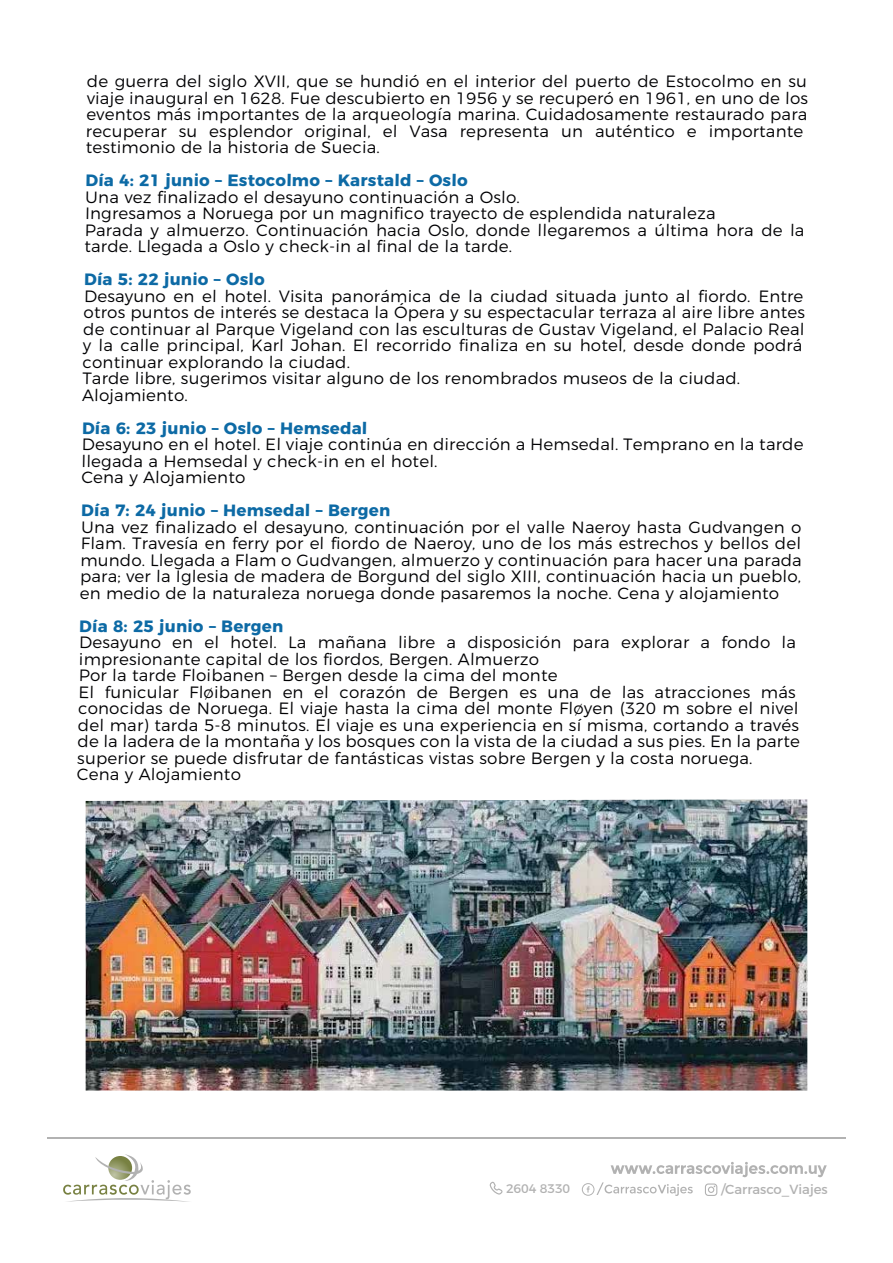
<style>
.page{position:relative;width:893px;height:1263px;background:#fff}
.page>*{position:absolute;margin:0;border:0;box-sizing:border-box;transform-origin:0 0}
.t1{font:300 16.5px/16.6px "Montserrat";color:#010103}
.t2{font:700 16.5px "Montserrat";color:#0d6aa5}
.t3{font:13.2px "Montserrat";color:#b2b2b2}
.t4{font:12.45px "Montserrat";letter-spacing:-.01em;color:#b2b2b2}
</style>
<div class="page">
<svg style="left:63px;top:1154px;width:128px;height:48px"></svg>
<hr style="left:47px;top:1137px;width:799px;height:1px;background:#b2b2b2">
<svg style="left:489px;top:1182px;width:13px;height:12px"></svg>
<svg style="left:582px;top:1162px;width:245px;height:34px"></svg>
<img style="left:86px;top:799px;width:721px;height:291px">
<p class="t1" style="left:87px;top:66px;width:723px;text-align:justify;rotate:1deg">de guerra del siglo XVII, que se hundió en el interior del puerto de Estocolmo en su viaje inaugural en 1628. Fue descubierto en 1956 y se recuperó en 1961, en uno de los eventos más importantes de la arqueología marina. Cuidadosamente restaurado para recuperar su esplendor original, el Vasa representa un auténtico e importante</p>
<p class="t1" style="left:86px;top:135px;width:296px;rotate:1deg">testimonio de la historia de Suecia.</p>
<p class="t2" style="left:86px;top:164px;width:384px;rotate:1deg">Día 4: 21 junio – Estocolmo – Karstald – Oslo</p>
<p class="t1" style="left:86px;top:184px;width:632px;line-height:14.5px;rotate:1deg">Una vez finalizado el desayuno continuación a Oslo.<br>Ingresamos a Noruega por un magnifico trayecto de esplendida naturaleza</p>
<p class="t1" style="left:85px;top:213px;width:721px;line-height:18.8px;rotate:1deg">Parada y almuerzo. Continuación hacia Oslo, donde llegaremos a última hora de la tarde. Llegada a Oslo y check-in al final de la tarde.</p>
<p class="t2" style="left:85px;top:264px;width:182px;rotate:1deg">Día 5: 22 junio – Oslo</p>
<p class="t1" style="left:84px;top:280px;width:723px;text-align:justify;rotate:1deg">Desayuno en el hotel. Visita panorámica de la ciudad situada junto al fiordo. Entre otros puntos de interés se destaca la Ópera y su espectacular terraza al aire libre antes de continuar al Parque Vigeland con las esculturas de Gustav Vigeland, el Palacio Real y la calle principal, Karl Johan. El recorrido finaliza en su hotel, desde donde podrá</p>
<p class="t1" style="left:83px;top:352px;width:659px;line-height:13.4px;rotate:1deg">continuar explorando la ciudad.<br>Tarde libre, sugerimos visitar alguno de los renombrados museos de la ciudad.</p>
<p class="t1" style="left:82px;top:384px;width:107px;rotate:1deg">Alojamiento.</p>
<p class="t2" style="left:82px;top:412px;width:287px;rotate:1deg">Día 6: 23 junio – Oslo – Hemsedal</p>
<p class="t1" style="left:82px;top:427px;width:723px;line-height:18.9px;rotate:1deg">Desayuno en el hotel. El viaje continúa en dirección a Hemsedal. Temprano en la tarde llegada a Hemsedal y check-in en el hotel.<br>Cena y Alojamiento</p>
<p class="t2" style="left:82px;top:494px;width:310px;rotate:1deg">Día 7: 24 junio – Hemsedal – Bergen</p>
<p class="t1" style="left:81px;top:511px;width:723px;text-align:justify;rotate:1deg">Una vez finalizado el desayuno, continuación por el valle Naeroy hasta Gudvangen o Flam. Travesía en ferry por el fiordo de Naeroy, uno de los más estrechos y bellos del mundo. Llegada a Flam o Gudvangen, almuerzo y continuación para hacer una parada para; ver la Iglesia de madera de Borgund del siglo XIII, continuación hacia un pueblo, en medio de la naturaleza noruega donde pasaremos la noche. Cena y alojamiento</p>
<p class="t2" style="left:80px;top:611px;width:205px;rotate:1deg">Día 8: 25 junio – Bergen</p>
<p class="t1" style="left:80px;top:625px;width:718px;line-height:18.9px;rotate:1deg">Desayuno en el hotel. La mañana libre a disposición para explorar a fondo la impresionante capital de los fiordos, Bergen. Almuerzo</p>
<p class="t1" style="left:79px;top:663px;width:719px;line-height:14.5px;rotate:1deg">Por la tarde Floibanen – Bergen desde la cima del monte<br>El funicular Fløibanen en el corazón de Bergen es una de las atracciones más</p>
<p class="t1" style="left:79px;top:693px;width:723px;text-align:justify;rotate:1deg">conocidas de Noruega. El viaje hasta la cima del monte Fløyen (320 m sobre el nivel del mar) tarda 5-8 minutos. El viaje es una experiencia en sí misma, cortando a través de la ladera de la montaña y los bosques con la vista de la ciudad a sus pies. En la parte superior se puede disfrutar de fantásticas vistas sobre Bergen y la costa noruega.</p>
<p class="t1" style="left:77px;top:763px;width:165px;rotate:1deg">Cena y Alojamiento</p>
<p class="t4" style="left:506px;top:1179px;width:66px">2604 8330</p>
<p class="t3" style="left:721px;top:1178px;width:108px">/Carrasco_Viajes</p>
</div>
